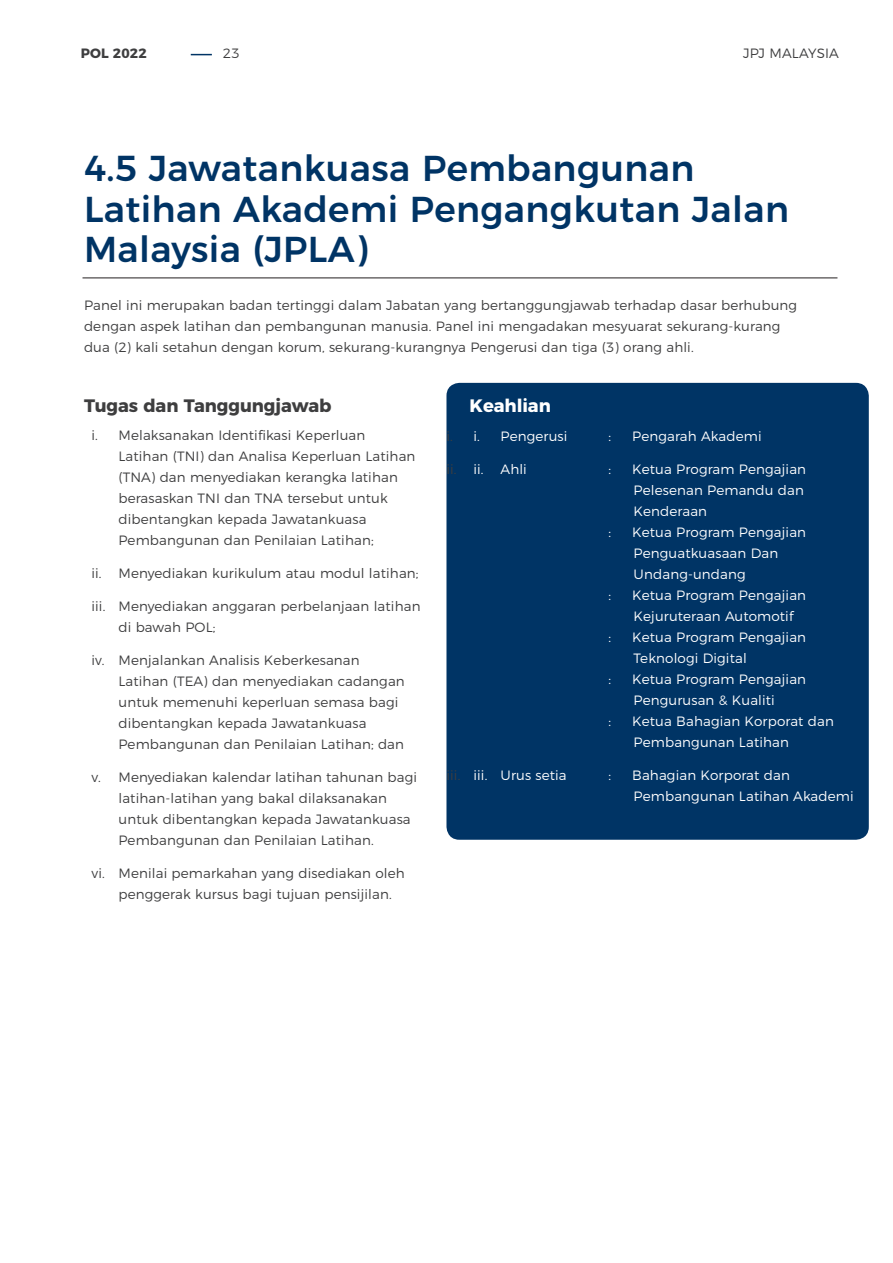
<style>
.page{position:relative;width:893px;height:1263px;background:#fff}
.page>*{position:absolute;margin:0;border:0;box-sizing:border-box;transform-origin:0 0}
.Content_Heading{font:500 36px/40.5px "Montserrat";letter-spacing:.01em;color:#003465}
.Subhead_1{font:700 18px "Montserrat";letter-spacing:-.005em;color:#3e3e3f}
.Subhead_1-2{font:700 18px "Montserrat";letter-spacing:-.005em;color:#fff}
.Body_Copy{font:300 13.5px/21px "Montserrat";letter-spacing:.01em;color:#3e3e3f}
.t1{font:300 13.5px/21px "Montserrat";letter-spacing:.01em;color:#fff}
.t2{font:700 13.5px "Montserrat";letter-spacing:.01em;color:#3e3e3f}
.s1{color:#fff}
.s2{color:#3e3e3f}
</style>
<div class="page">
<div style="left:446px;top:383px;width:423px;height:457px;background:#003465;border-radius:13px"></div>
<hr style="left:82px;top:278px;width:755px;height:1px;background:#231f20">
<svg style="left:191px;top:54px;width:21px;height:1px"></svg>
<p class="t2" style="left:81px;top:43px;width:67px">POL 2022</p>
<p class="Body_Copy" style="left:223px;top:42px;width:18px">23</p>
<p class="Body_Copy" style="left:743px;top:42px;width:97px">JPJ MALAYSIA</p>
<p class="Content_Heading" style="left:84px;top:145px;width:706px">4.5 Jawatankuasa Pembangunan<br>Latihan Akademi Pengangkutan Jalan<br>Malaysia (JPLA)</p>
<p class="Body_Copy" style="left:84px;top:294px;width:715px">Panel ini merupakan badan tertinggi dalam Jabatan yang bertanggungjawab terhadap dasar berhubung dengan aspek latihan dan pembangunan manusia. Panel ini mengadakan mesyuarat sekurang-kurang dua (2) kali setahun dengan korum, sekurang-kurangnya Pengerusi dan tiga (3) orang ahli.</p>
<p class="Subhead_1" style="left:84px;top:391px;width:249px">Tugas dan Tanggungjawab</p>
<p class="Subhead_1-2" style="left:470px;top:391px;width:83px">Keahlian</p>
<p class="Body_Copy" style="left:118px;top:424px;width:298px;text-indent:-27px">i. Melaksanakan Identifikasi Keperluan Latihan (TNI) dan Analisa Keperluan Latihan (TNA) dan menyediakan kerangka latihan berasaskan TNI dan TNA tersebut untuk dibentangkan kepada Jawatankuasa Pembangunan dan Penilaian Latihan;</p>
<p class="Body_Copy" style="left:91px;top:562px;width:329px">ii. Menyediakan kurikulum atau modul latihan;</p>
<p class="Body_Copy" style="left:118px;top:594px;width:304px;text-indent:-27px">iii. Menyediakan anggaran perbelanjaan latihan di bawah POL;</p>
<p class="Body_Copy" style="left:118px;top:648px;width:288px;text-indent:-27px">iv. Menjalankan Analisis Keberkesanan Latihan (TEA) dan menyediakan cadangan untuk memenuhi keperluan semasa bagi dibentangkan kepada Jawatankuasa Pembangunan dan Penilaian Latihan; dan</p>
<p class="Body_Copy" style="left:118px;top:765px;width:300px;text-indent:-27px">v. Menyediakan kalendar latihan tahunan bagi latihan-latihan yang bakal dilaksanakan untuk dibentangkan kepada Jawatankuasa Pembangunan dan Penilaian Latihan.</p>
<p class="Body_Copy" style="left:118px;top:861px;width:288px;text-indent:-27px">vi. Menilai pemarkahan yang disediakan oleh penggerak kursus bagi tujuan pensijilan.</p>
<p class="Body_Copy" style="left:446px;top:425px;width:35px">i. <span class="s1">i.</span></p>
<p class="t1" style="left:500px;top:425px;width:68px">Pengerusi</p>
<p class="t1" style="left:608px;top:425px;width:4px">:</p>
<p class="t1" style="left:632px;top:425px;width:131px">Pengarah Akademi</p>
<p class="t1" style="left:446px;top:458px;width:82px"><span class="s2">ii.</span> ii. Ahli</p>
<p class="t1" style="left:608px;top:458px;width:4px">:</p>
<p class="t1" style="left:632px;top:458px;width:175px">Ketua Program Pengajian<br>Pelesenan Pemandu dan<br>Kenderaan</p>
<p class="t1" style="left:608px;top:521px;width:4px">:</p>
<p class="t1" style="left:632px;top:521px;width:175px">Ketua Program Pengajian<br>Penguatkuasaan Dan<br>Undang-undang</p>
<p class="t1" style="left:608px;top:584px;width:4px">:</p>
<p class="t1" style="left:632px;top:584px;width:175px">Ketua Program Pengajian<br>Kejuruteraan Automotif</p>
<p class="t1" style="left:608px;top:626px;width:4px">:</p>
<p class="t1" style="left:632px;top:626px;width:175px">Ketua Program Pengajian<br>Teknologi Digital</p>
<p class="t1" style="left:608px;top:668px;width:4px">:</p>
<p class="t1" style="left:632px;top:668px;width:175px">Ketua Program Pengajian<br>Pengurusan &amp; Kualiti</p>
<p class="t1" style="left:608px;top:710px;width:4px">:</p>
<p class="t1" style="left:632px;top:710px;width:203px">Ketua Bahagian Korporat dan<br>Pembangunan Latihan</p>
<p class="t1" style="left:446px;top:764px;width:122px"><span class="s2">iii.</span> iii. Urus setia</p>
<p class="t1" style="left:608px;top:764px;width:4px">:</p>
<p class="t1" style="left:632px;top:764px;width:223px">Bahagian Korporat dan<br>Pembangunan Latihan Akademi</p>
</div>
